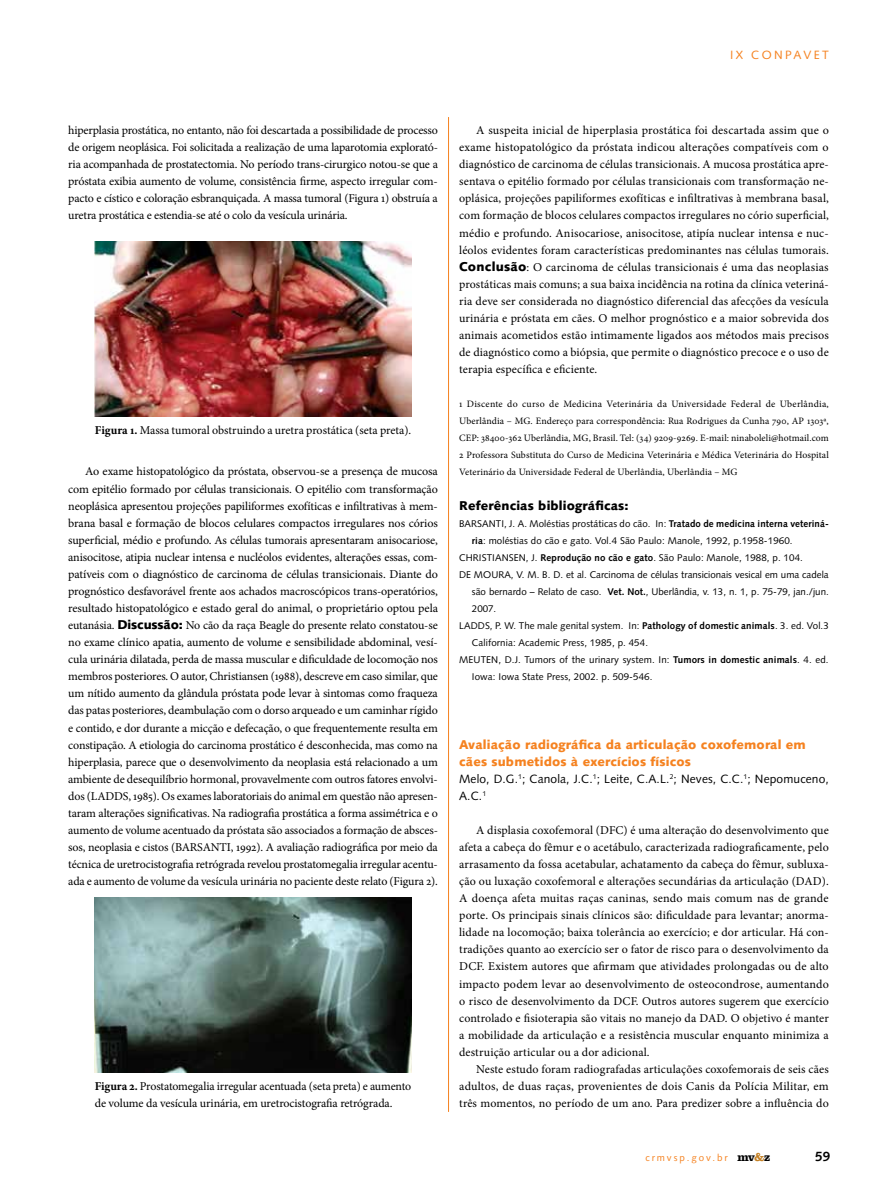
<style>
.page{position:relative;width:893px;height:1191px;background:#fff}
.page>*{position:absolute;margin:0;border:0;box-sizing:border-box;transform-origin:0 0}
.t1{font:700 13.5px "Syntax LT Std";color:#000}
.t2{font:900 12.75px/17.1px "Syntax LT Std";letter-spacing:.01em;color:#f58220}
.t3{font:900 12.75px "Syntax LT Std";letter-spacing:.01em;color:#000}
.t4{font:12px/17.1px "Minion Pro";letter-spacing:.01em;color:#000;text-align:justify}
.t5{font:12px/17.1px "Minion Pro";letter-spacing:-.01em;color:#000}
.t6{font:12px/17.1px "Syntax LT Std";letter-spacing:.01em;color:#000}
.t7{font:12px "Syntax LT Std";letter-spacing:.2em;color:#f58220}
.t8{font:9.75px "Syntax LT Std";letter-spacing:.01em;color:#000}
.t9{font:9.75px/17.1px "Minion Pro";letter-spacing:.01em;color:#000;text-align:justify}
.t10{font:9.75px "Syntax LT Std";letter-spacing:.2em;color:#f58220}
.s1{font-weight:700}
.s2{font-family:"Syntax LT Std";font-weight:900;font-size:12.75px}
.s3{font-family:"Clarendon LT Std";font-weight:700;font-size:12px;color:#000}
.s4{font-family:"Clarendon LT Std";font-weight:700;font-size:12px;color:#c48024}
</style>
<div class="page">
<hr style="left:448px;top:117px;width:1px;height:994px;background:#f58220">
<img style="left:95px;top:241px;width:316px;height:176px">
<img style="left:95px;top:897px;width:316px;height:176px">
<p class="t7" style="left:730px;top:47px;width:100px">IX CONPAVET</p>
<p class="t4" style="left:68px;top:122px;width:371px">hiperplasia prostática, no entanto, não foi descartada a possibilidade de processo de origem neoplásica. Foi solicitada a realização de uma laparotomia explorató&shy;ria acompanhada de prostatectomia. No período trans-cirurgico notou-se que a próstata exibia aumento de volume, consistência firme, aspecto irregular com&shy;pacto e cístico e coloração esbranquiçada. A massa tumoral (Figura 1) obstruía a uretra prostática e estendia-se até o colo da vesícula urinária.</p>
<p class="t4" style="left:95px;top:422px;width:318px"><span class="s1">Figura 1.</span> Massa tumoral obstruindo a uretra prostática (seta preta).</p>
<p class="t4" style="left:68px;top:463px;width:371px;text-indent:17px">Ao exame histopatológico da próstata, observou-se a presença de mucosa com epitélio formado por células transicionais. O epitélio com transformação neoplásica apresentou projeções papiliformes exofíticas e infiltrativas à mem&shy;brana basal e formação de blocos celulares compactos irregulares nos córios superficial, médio e profundo. As células tumorais apresentaram anisocariose, anisocitose, atipia nuclear intensa e nucléolos evidentes, alterações essas, com&shy;patíveis com o diagnóstico de carcinoma de células transicionais. Diante do prognóstico desfavorável frente aos achados macroscópicos trans-operatórios, resultado histopatológico e estado geral do animal, o proprietário optou pela eutanásia. <span class="s2">Discussão:</span> No cão da raça Beagle do presente relato constatou-se no exame clínico apatia, aumento de volume e sensibilidade abdominal, vesí&shy;cula urinária dilatada, perda de massa muscular e dificuldade de locomoção nos membros posteriores. O autor, Christiansen (1988), descreve em caso similar, que um nítido aumento da glândula próstata pode levar à sintomas como fraqueza das patas posteriores, deambulação com o dorso arqueado e um caminhar rígido e contido, e dor durante a micção e defecação, o que frequentemente resulta em constipação. A etiologia do carcinoma prostático é desconhecida, mas como na hiperplasia, parece que o desenvolvimento da neoplasia está relacionado a um ambiente de desequilíbrio hormonal, provavelmente com outros fatores envolvi&shy;dos (LADDS, 1985). Os exames laboratoriais do animal em questão não apresen&shy;taram alterações significativas. Na radiografia prostática a forma assimétrica e o aumento de volume acentuado da próstata são associados a formação de absces&shy;sos, neoplasia e cistos (BARSANTI, 1992). A avaliação radiográfica por meio da técnica de uretrocistografia retrógrada revelou prostatomegalia irregular acentu&shy;ada e aumento de volume da vesícula urinária no paciente deste relato (Figura 2).</p>
<p class="t5" style="left:95px;top:1077px;width:318px"><span class="s1">Figura 2.</span> Prostatomegalia irregular acentuada (seta preta) e aumento de volume da vesícula urinária, em uretrocistografia retrógrada.</p>
<p class="t4" style="left:459px;top:122px;width:371px;text-indent:17px">A suspeita inicial de hiperplasia prostática foi descartada assim que o exame histopatológico da próstata indicou alterações compatíveis com o diagnóstico de carcinoma de células transicionais. A mucosa prostática apre&shy;sentava o epitélio formado por células transicionais com transformação ne&shy;oplásica, projeções papiliformes exofíticas e infiltrativas à membrana basal, com formação de blocos celulares compactos irregulares no cório superficial, médio e profundo. Anisocariose, anisocitose, atipía nuclear intensa e nuc&shy;léolos evidentes foram características predominantes nas células tumorais.<br><span class="s2">Conclusão</span>: O carcinoma de células transicionais é uma das neoplasias prostáticas mais comuns; a sua baixa incidência na rotina da clínica veteriná&shy;ria deve ser considerada no diagnóstico diferencial das afecções da vesícula urinária e próstata em cães. O melhor prognóstico e a maior sobrevida dos animais acometidos estão intimamente ligados aos métodos mais precisos de diagnóstico como a biópsia, que permite o diagnóstico precoce e o uso de terapia específica e eficiente.</p>
<p class="t9" style="left:459px;top:395px;width:371px">1 Discente do curso de Medicina Veterinária da Universidade Federal de Uberlândia, Uberlândia – MG. Endereço para correspondência: Rua Rodrigues da Cunha 790, AP 1303ª, CEP: 38400-362 Uberlândia, MG, Brasil. Tel: (34) 9209-9269. E-mail: ninaboleli@hotmail.com 2 Professora Substituta do Curso de Medicina Veterinária e Médica Veterinária do Hospital Veterinário da Universidade Federal de Uberlândia, Uberlândia – MG</p>
<p class="t3" style="left:459px;top:497px;width:171px">Referências bibliográficas:</p>
<p class="t8" style="left:459px;top:517px;width:371px">BARSANTI, J. A. Moléstias prostáticas do cão. In: <span class="s1">Tratado de medicina interna veteriná-</span></p>
<p class="t8" style="left:472px;top:534px;width:322px"><span class="s1">ria</span>: moléstias do cão e gato. Vol.4 São Paulo: Manole, 1992, p.1958-1960.</p>
<p class="t8" style="left:459px;top:551px;width:345px">CHRISTIANSEN, J. <span class="s1">Reprodução no cão e gato</span>. São Paulo: Manole, 1988, p. 104.</p>
<p class="t8" style="left:459px;top:569px;width:371px">DE MOURA, V. M. B. D. et al. Carcinoma de células transicionais vesical em uma cadela</p>
<p class="t8" style="left:472px;top:586px;width:358px">são bernardo – Relato de caso. <span class="s1">Vet. Not.</span>, Uberlândia, v. 13, n. 1, p. 75-79, jan./jun.</p>
<p class="t8" style="left:472px;top:603px;width:26px">2007.</p>
<p class="t8" style="left:459px;top:620px;width:371px">LADDS, P. W. The male genital system. In: <span class="s1">Pathology of domestic animals</span>. 3. ed. Vol.3</p>
<p class="t8" style="left:472px;top:637px;width:178px">California: Academic Press, 1985, p. 454.</p>
<p class="t8" style="left:459px;top:654px;width:371px">MEUTEN, D.J. Tumors of the urinary system. In: <span class="s1">Tumors in domestic animals</span>. 4. ed.</p>
<p class="t8" style="left:472px;top:671px;width:182px">Iowa: Iowa State Press, 2002. p. 509-546.</p>
<p class="t2" style="left:459px;top:735px;width:348px">Avaliação radiográfica da articulação coxofemoral em cães submetidos à exercícios físicos</p>
<p class="t6" style="left:459px;top:770px;width:371px">Melo, D.G.<sup>1</sup>; Canola, J.C.<sup>1</sup>; Leite, C.A.L.<sup>2</sup>; Neves, C.C.<sup>1</sup>; Nepomuceno,<br>A.C.<sup>1</sup></p>
<p class="t4" style="left:476px;top:821px;width:354px">A displasia coxofemoral (DFC) é uma alteração do desenvolvimento que</p>
<p class="t4" style="left:459px;top:838px;width:371px">afeta a cabeça do fêmur e o acetábulo, caracterizada radiograficamente, pelo</p>
<p class="t4" style="left:459px;top:855px;width:371px">arrasamento da fossa acetabular, achatamento da cabeça do fêmur, subluxa-</p>
<p class="t4" style="left:459px;top:872px;width:371px">ção ou luxação coxofemoral e alterações secundárias da articulação (DAD).</p>
<p class="t4" style="left:459px;top:890px;width:371px">A doença afeta muitas raças caninas, sendo mais comum nas de grande</p>
<p class="t4" style="left:459px;top:907px;width:371px">porte. Os principais sinais clínicos são: dificuldade para levantar; anorma-</p>
<p class="t4" style="left:459px;top:924px;width:371px">lidade na locomoção; baixa tolerância ao exercício; e dor articular. Há con-</p>
<p class="t4" style="left:459px;top:941px;width:371px">tradições quanto ao exercício ser o fator de risco para o desenvolvimento da</p>
<p class="t4" style="left:459px;top:958px;width:371px">DCF. Existem autores que afirmam que atividades prolongadas ou de alto</p>
<p class="t4" style="left:459px;top:975px;width:371px">impacto podem levar ao desenvolvimento de osteocondrose, aumentando</p>
<p class="t4" style="left:459px;top:992px;width:371px">o risco de desenvolvimento da DCF. Outros autores sugerem que exercício</p>
<p class="t4" style="left:459px;top:1009px;width:371px">controlado e fisioterapia são vitais no manejo da DAD. O objetivo é manter</p>
<p class="t4" style="left:459px;top:1026px;width:371px">a mobilidade da articulação e a resistência muscular enquanto minimiza a</p>
<p class="t4" style="left:459px;top:1043px;width:192px">destruição articular ou a dor adicional.</p>
<p class="t4" style="left:476px;top:1060px;width:354px">Neste estudo foram radiografadas articulações coxofemorais de seis cães</p>
<p class="t4" style="left:459px;top:1077px;width:371px">adultos, de duas raças, provenientes de dois Canis da Polícia Militar, em</p>
<p class="t4" style="left:459px;top:1094px;width:371px">três momentos, no período de um ano. Para predizer sobre a influência do</p>
<p class="t10" style="left:645px;top:1151px;width:126px">crmvsp.gov.br <span class="s3">mv</span><span class="s4">&amp;</span><span class="s3">z</span></p>
<p class="t1" style="left:815px;top:1148px;width:17px">59</p>
</div>
